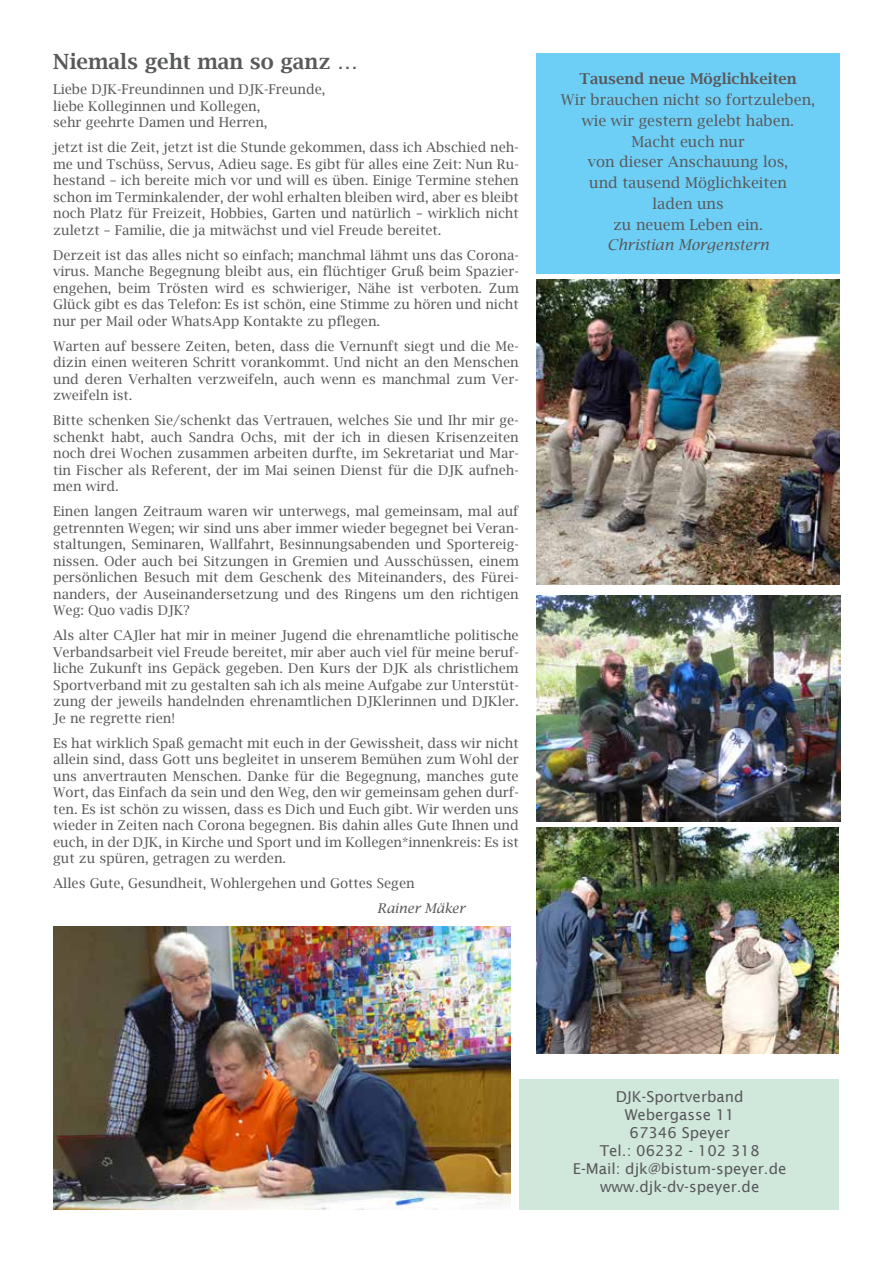
<style>
.page{position:relative;width:893px;height:1263px;background:#fff}
.page>*{position:absolute;margin:0;border:0;box-sizing:border-box;transform-origin:0 0}
.t1{font:600 21px "Lucida Bright";color:#58595b}
.t2{font:15px/20.7px "Lucida Bright";color:#58595b;text-align:center}
.t3{font:15px/18px "Lucida Sans";color:#58595b;text-align:center}
.t4{font:600 15px "Lucida Bright";color:#58595b}
.t5{font:italic 15px "Lucida Bright";color:#58595b}
.t6{font:13.5px/16.5px "Lucida Bright";color:#58595b;text-align:justify}
.t7{font:italic 13.5px "Lucida Bright";color:#58595b}
</style>
<div class="page">
<div style="left:520px;top:1080px;width:319px;height:130px;background:#d0e7dc"></div>
<div style="left:536px;top:53px;width:304px;height:221px;background:#6dcff6"></div>
<img style="left:53px;top:926px;width:457px;height:284px">
<img style="left:537px;top:280px;width:303px;height:304px">
<img style="left:536px;top:596px;width:304px;height:225px">
<img style="left:536px;top:828px;width:302px;height:225px">
<h1 class="t1" style="left:53px;top:50px;width:306px">Niemals geht man so ganz …</h1>
<p class="t6" style="left:53px;top:81px;width:274px;text-align:left">Liebe DJK-Freundinnen und DJK-Freunde, liebe Kolleginnen und Kollegen,<br>sehr geehrte Damen und Herren,</p>
<p class="t6" style="left:53px;top:139px;width:467px">jetzt ist die Zeit, jetzt ist die Stunde gekommen, dass ich Abschied neh&shy;me und Tschüss, Servus, Adieu sage. Es gibt für alles eine Zeit: Nun Ru&shy;hestand – ich bereite mich vor und will es üben. Einige Termine stehen schon im Terminkalender, der wohl erhalten bleiben wird, aber es bleibt noch Platz für Freizeit, Hobbies, Garten und natürlich – wirklich nicht zuletzt – Familie, die ja mitwächst und viel Freude bereitet.</p>
<p class="t6" style="left:53px;top:247px;width:467px">Derzeit ist das alles nicht so einfach; manchmal lähmt uns das Corona&shy;virus. Manche Begegnung bleibt aus, ein flüchtiger Gruß beim Spazier&shy;engehen, beim Trösten wird es schwieriger, Nähe ist verboten. Zum Glück gibt es das Telefon: Es ist schön, eine Stimme zu hören und nicht nur per Mail oder WhatsApp Kontakte zu pflegen.</p>
<p class="t6" style="left:53px;top:338px;width:467px">Warten auf bessere Zeiten, beten, dass die Vernunft siegt und die Me&shy;dizin einen weiteren Schritt vorankommt. Und nicht an den Menschen und deren Verhalten verzweifeln, auch wenn es manchmal zum Ver&shy;zweifeln ist.</p>
<p class="t6" style="left:53px;top:412px;width:467px">Bitte schenken Sie/schenkt das Vertrauen, welches Sie und Ihr mir ge&shy;schenkt habt, auch Sandra Ochs, mit der ich in diesen Krisenzeiten noch drei Wochen zusammen arbeiten durfte, im Sekretariat und Mar&shy;tin Fischer als Referent, der im Mai seinen Dienst für die DJK aufneh&shy;men wird.</p>
<p class="t6" style="left:53px;top:503px;width:467px">Einen langen Zeitraum waren wir unterwegs, mal gemeinsam, mal auf getrennten Wegen; wir sind uns aber immer wieder begegnet bei Veran&shy;staltungen, Seminaren, Wallfahrt, Besinnungsabenden und Sportereig&shy;nissen. Oder auch bei Sitzungen in Gremien und Ausschüssen, einem persönlichen Besuch mit dem Geschenk des Miteinanders, des Fürei&shy;nanders, der Auseinandersetzung und des Ringens um den richtigen Weg: Quo vadis DJK?</p>
<p class="t6" style="left:53px;top:627px;width:467px">Als alter CAJler hat mir in meiner Jugend die ehrenamtliche politische Verbandsarbeit viel Freude bereitet, mir aber auch viel für meine beruf&shy;liche Zukunft ins Gepäck gegeben. Den Kurs der DJK als christlichem Sportverband mit zu gestalten sah ich als meine Aufgabe zur Unterstüt&shy;zung der jeweils handelnden ehrenamtlichen DJKlerinnen und DJKler.<br>Je ne regrette rien!</p>
<p class="t6" style="left:53px;top:735px;width:467px">Es hat wirklich Spaß gemacht mit euch in der Gewissheit, dass wir nicht allein sind, dass Gott uns begleitet in unserem Bemühen zum Wohl der uns anvertrauten Menschen. Danke für die Begegnung, manches gute Wort, das Einfach da sein und den Weg, den wir gemeinsam gehen durf&shy;ten. Es ist schön zu wissen, dass es Dich und Euch gibt. Wir werden uns wieder in Zeiten nach Corona begegnen. Bis dahin alles Gute Ihnen und euch, in der DJK, in Kirche und Sport und im Kollegen*innenkreis: Es ist gut zu spüren, getragen zu werden.</p>
<p class="t6" style="left:53px;top:875px;width:363px">Alles Gute, Gesundheit, Wohlergehen und Gottes Segen</p>
<p class="t7" style="left:377px;top:901px;width:90px">Rainer Mäker</p>
<p class="t4" style="left:579px;top:70px;width:219px">Tausend neue Möglichkeiten</p>
<p class="t2" style="left:561px;top:89px;width:256px">Wir brauchen nicht so fortzuleben, wie wir gestern gelebt haben.<br>Macht euch nur<br>von dieser Anschauung los,<br>und tausend Möglichkeiten<br>laden uns<br>zu neuem Leben ein.</p>
<p class="t5" style="left:607px;top:236px;width:163px">Christian Morgenstern</p>
<p class="t3" style="left:573px;top:1088px;width:215px">DJK-Sportverband<br>Webergasse 11<br>67346 Speyer<br>Tel.: 06232 - 102 318<br>E-Mail: djk@bistum-speyer.de www.djk-dv-speyer.de</p>
</div>
